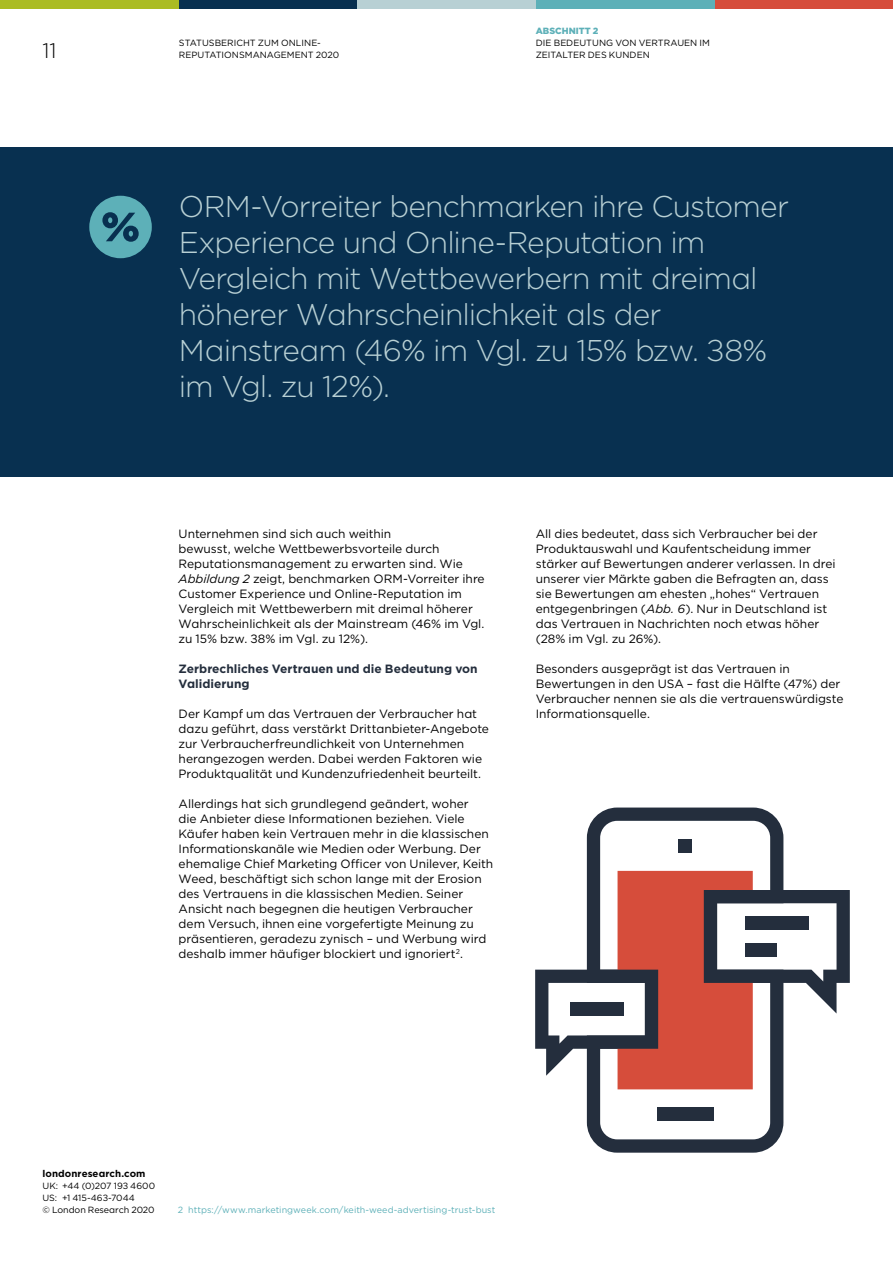
<style>
.page{position:relative;width:893px;height:1263px;background:#fff}
.page>*{position:absolute;margin:0;border:0;box-sizing:border-box;transform-origin:0 0}
.t1{font:300 30px/36px "Gotham";letter-spacing:-.035em;color:#b8d0d4}
.t2{font:300 21px "Gotham";color:#000}
.t3{font:12px/15px "Gotham";letter-spacing:-.005em;color:#000}
.t4{font:700 12px/15px "Gotham";color:#242e3d}
.t5{font:700 9.75px "Gotham";letter-spacing:.01em;color:#000}
.t6{font:9px/12px "Gotham";color:#000}
.t7{font:9px "Gotham";letter-spacing:.005em;color:#5db0b8}
.t8{font:900 9px "Gotham";letter-spacing:.005em;color:#5db0b8}
.s1{font-style:italic}
</style>
<div class="page">
<div style="left:714px;top:0;width:179px;height:9px;background:#d64d3b"></div>
<div style="left:536px;top:0;width:178px;height:9px;background:#5db0b8"></div>
<div style="left:357px;top:0;width:179px;height:9px;background:#b8d0d4"></div>
<div style="left:179px;top:0;width:178px;height:9px;background:#083050"></div>
<div style="left:0;top:0;width:179px;height:9px;background:#abbc22"></div>
<div style="left:0;top:148px;width:893px;height:329px;background:#083050"></div>
<svg style="left:89px;top:196px;width:63px;height:62px"></svg>
<svg style="left:535px;top:871px;width:315px;height:218px"></svg>
<svg style="left:587px;top:807px;width:196px;height:346px"></svg>
<h2 class="t2" style="left:43px;top:37px;width:16px">11</h2>
<p class="t6" style="left:179px;top:36px;width:162px">STATUSBERICHT ZUM ONLINE-<br>REPUTATIONSMANAGEMENT 2020</p>
<p class="t8" style="left:536px;top:24px;width:64px">ABSCHNITT 2</p>
<p class="t6" style="left:536px;top:36px;width:176px">DIE BEDEUTUNG VON VERTRAUEN IM<br>ZEITALTER DES KUNDEN</p>
<h1 class="t1" style="left:179px;top:187px;width:612px">ORM-Vorreiter benchmarken ihre Customer Experience und Online-Reputation im Vergleich mit Wettbewerbern mit dreimal höherer Wahrscheinlichkeit als der Mainstream (46% im Vgl. zu 15% bzw. 38% im Vgl. zu 12%).</h1>
<p class="t3" style="left:179px;top:526px;width:308px">Unternehmen sind sich auch weithin<br>bewusst, welche Wettbewerbsvorteile durch Reputationsmanagement zu erwarten sind. Wie <span class="s1">Abbildung 2</span> zeigt, benchmarken ORM-Vorreiter ihre Customer Experience und Online-Reputation im Vergleich mit Wettbewerbern mit dreimal höherer Wahrscheinlichkeit als der Mainstream (46% im Vgl. zu 15% bzw. 38% im Vgl. zu 12%).</p>
<p class="t4" style="left:179px;top:661px;width:301px">Zerbrechliches Vertrauen und die Bedeutung von<br>Validierung</p>
<p class="t3" style="left:179px;top:706px;width:312px">Der Kampf um das Vertrauen der Verbraucher hat dazu geführt, dass verstärkt Drittanbieter-Angebote zur Verbraucherfreundlichkeit von Unternehmen herangezogen werden. Dabei werden Faktoren wie Produktqualität und Kundenzufriedenheit beurteilt.</p>
<p class="t3" style="left:179px;top:796px;width:316px">Allerdings hat sich grundlegend geändert, woher<br>die Anbieter diese Informationen beziehen. Viele Käufer haben kein Vertrauen mehr in die klassischen Informationskanäle wie Medien oder Werbung. Der ehemalige Chief Marketing Officer von Unilever, Keith Weed, beschäftigt sich schon lange mit der Erosion des Vertrauens in die klassischen Medien. Seiner Ansicht nach begegnen die heutigen Verbraucher dem Versuch, ihnen eine vorgefertigte Meinung zu präsentieren, geradezu zynisch – und Werbung wird deshalb immer häufiger blockiert und ignoriert<sup>2</sup>.</p>
<p class="t3" style="left:536px;top:526px;width:301px">All dies bedeutet, dass sich Verbraucher bei der Produktauswahl und Kaufentscheidung immer stärker auf Bewertungen anderer verlassen. In drei unserer vier Märkte gaben die Befragten an, dass sie Bewertungen am ehesten „hohes“ Vertrauen entgegenbringen (<span class="s1">Abb. 6</span>). Nur in Deutschland ist das Vertrauen in Nachrichten noch etwas höher (28% im Vgl. zu 26%).</p>
<p class="t3" style="left:536px;top:661px;width:309px">Besonders ausgeprägt ist das Vertrauen in Bewertungen in den USA – fast die Hälfte (47%) der Verbraucher nennen sie als die vertrauenswürdigste Informationsquelle.</p>
<p class="t5" style="left:43px;top:1167px;width:105px">londonresearch.com</p>
<p class="t6" style="left:43px;top:1179px;width:114px">UK: +44 (0)207 193 4600<br>US: +1 415-463-7044<br>© London Research 2020</p>
<p class="t7" style="left:178px;top:1204px;width:319px">2 https://www.marketingweek.com/keith-weed-advertising-trust-bust</p>
</div>
